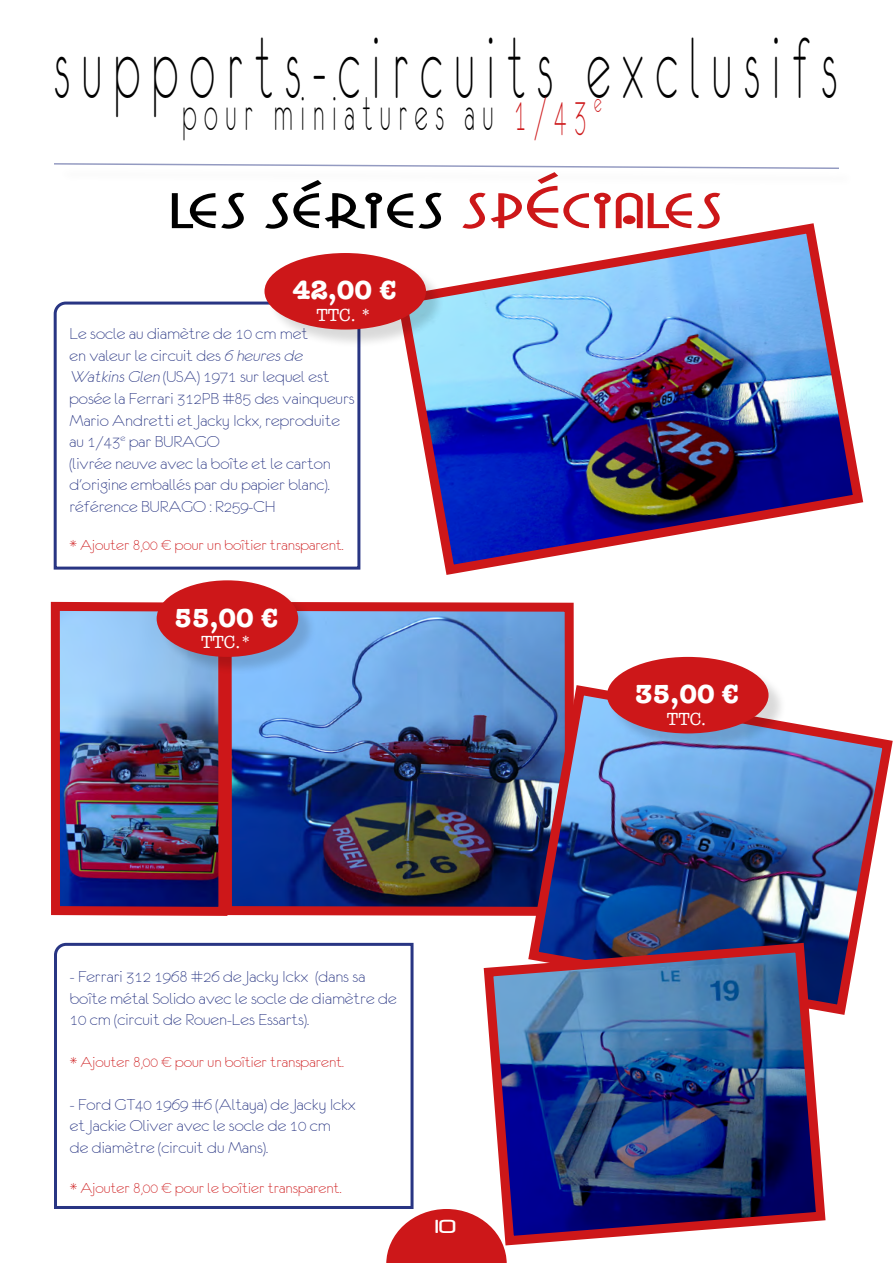
<style>
.page{position:relative;width:893px;height:1263px;background:#fff}
.page>*{position:absolute;margin:0;border:0;box-sizing:border-box;transform-origin:0 0}
.t1{font:99px "Brazilia";letter-spacing:.24em;color:#000;scale:.5 1}
.t2{font:54px "Brazilia";letter-spacing:.28em;color:#000;scale:.5 1}
.t3{font:54px "Grado Gradoo NF";color:#000;scale:1.45 1}
.t4{font:700 27px "American Typewriter";color:#fff}
.t5{font:18px/21.6px "Brazilia";color:#283583}
.t6{font:18px "American Typewriter";color:#fff}
.t7{font:18px "Neuropol";color:#fff}
.t8{font:16.5px "Brazilia";color:#cd1719}
.s1{color:#cd1719}
.s2{font-style:italic}
</style>
<div class="page">
<svg style="left:386px;top:1209px;width:121px;height:54px;background:#d4393b"></svg>
<svg style="left:53px;top:301px;width:308px;height:269px"></svg>
<img style="left:406px;top:223px;width:458px;height:352px">
<svg style="left:54px;top:163px;width:785px;height:6px"></svg>
<img style="left:50px;top:601px;width:168px;height:315px">
<div style="left:267px;top:255px;width:178px;height:94px;background:#000;opacity:.15"></div>
<div style="left:264px;top:253px;width:162px;height:77px;background:#cd1719;border-radius:50%"></div>
<svg style="left:54px;top:942px;width:361px;height:268px"></svg>
<img style="left:218px;top:602px;width:356px;height:314px">
<div style="left:159px;top:582px;width:158px;height:94px;background:#000;opacity:.15"></div>
<div style="left:157px;top:580px;width:141px;height:77px;background:#cd1719;border-radius:50%"></div>
<img style="left:523px;top:680px;width:370px;height:335px">
<div style="left:610px;top:659px;width:177px;height:93px;background:#000;opacity:.15"></div>
<div style="left:607px;top:657px;width:161px;height:76px;background:#cd1719;border-radius:50%"></div>
<img style="left:479px;top:938px;width:351px;height:312px">
<h1 class="t1" style="left:54px;top:18px;width:1568px">supports-circuits exclusifs</h1>
<h2 class="t2" style="left:183px;top:86px;width:840px">pour miniatures au <span class="s1">1/43</span> <sup>e</sup></h2>
<h2 class="t3" style="left:169px;top:172px;width:383px">LES SÉRIES <span class="s1">SPÉCIALES</span></h2>
<h3 class="t4" style="left:293px;top:267px;width:106px">42,00 €</h3>
<p class="t6" style="left:316px;top:301px;width:57px">TTC. *</p>
<p class="t5" style="left:69px;top:323px;width:287px">Le socle au diamètre de 10 cm met<br>en valeur le circuit des <span class="s2">6 heuresde WatkinsGlen</span> (USA) 1971 sur lequel est posée la Ferrari 312PB #85 des vainqueurs Mario Andretti et Jacky Ickx, reproduite au 1/43<sup>e</sup> par BURAGO<br>(livrée neuve avec la boîte et le carton d'origine emballés par du papier blanc). référence BURAGO : R259-CH</p>
<p class="t8" style="left:69px;top:537px;width:276px">* Ajouter 8,00 € pour un boîtier transparent.</p>
<h3 class="t4" style="left:174px;top:594px;width:106px">55,00 €</h3>
<p class="t6" style="left:201px;top:628px;width:52px">TTC.*</p>
<p class="t5" style="left:70px;top:966px;width:328px">- Ferrari 312 1968 #26 de Jacky Ickx (dans sa boîte métal Solido avec le socle de diamètre de<br>10 cm (circuit de Rouen-Les Essarts).</p>
<p class="t8" style="left:70px;top:1053px;width:276px">* Ajouter 8,00 € pour un boîtier transparent.</p>
<p class="t5" style="left:70px;top:1093px;width:287px">- Ford GT40 1969 #6 (Altaya) de Jacky Ickx et Jackie Oliver avec le socle de 10 cm<br>de diamètre (circuit du Mans).</p>
<p class="t8" style="left:70px;top:1179px;width:273px">* Ajouter 8,00 € pour le boîtier transparent.</p>
<p class="t7" style="left:435px;top:1215px;width:23px">10</p>
<h3 class="t4" style="left:635px;top:671px;width:106px">35,00 €</h3>
<p class="t6" style="left:667px;top:705px;width:41px">TTC.</p>
</div>
